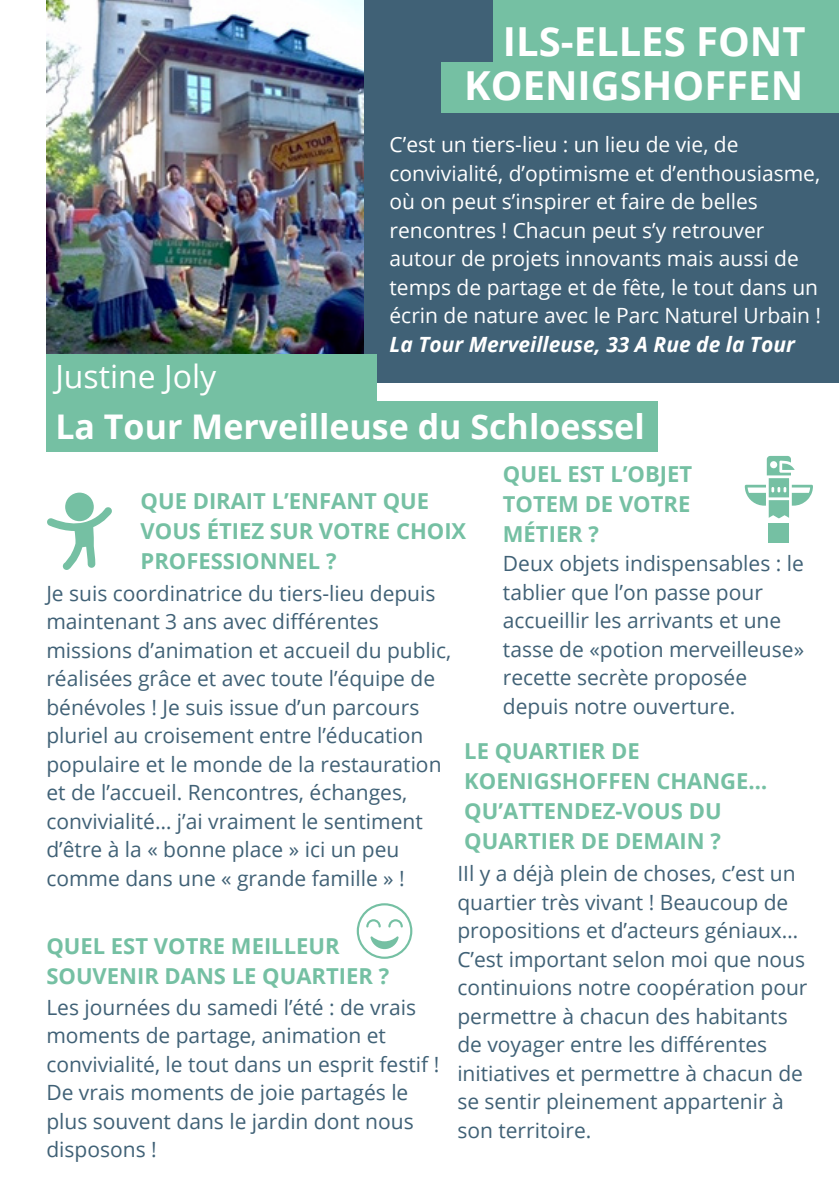
<style>
.page{position:relative;width:839px;height:1191px;background:#fff}
.page>*{position:absolute;margin:0;border:0;box-sizing:border-box;transform-origin:0 0}
.t1{font:700 40px "Open Sans";color:#fff}
.t2{font:700 34px "Open Sans";color:#fff}
.t3{font:32px "Open Sans";color:#fff}
.t4{font:700 22px/30px "Open Sans";color:#75c0a3}
.t5{font:21px/28.6px "Open Sans";color:#406176}
.t6{font:21px/28.4px "Open Sans";color:#fff}
.t7{font:italic 700 21px "Open Sans";color:#fff}
</style>
<div class="page">
<div style="left:46px;top:0;width:792px;height:382px;background:#406176"></div>
<svg style="left:47px;top:492px;width:65px;height:78px"></svg>
<div style="left:768px;top:523px;width:21px;height:20px;background:#75c0a3"></div>
<svg style="left:744px;top:456px;width:69px;height:62px"></svg>
<svg style="left:357px;top:903px;width:55px;height:56px"></svg>
<div style="left:493px;top:0;width:345px;height:66px;background:#75c0a3"></div>
<div style="left:441px;top:62px;width:397px;height:51px;background:#75c0a3"></div>
<img style="left:46px;top:0;width:317px;height:354px">
<div style="left:46px;top:354px;width:331px;height:51px;background:#75c0a3"></div>
<div style="left:46px;top:401px;width:612px;height:50px;background:#75c0a3"></div>
<p class="t1" style="left:503px;top:13px;width:304px">ILS-ELLES FONT</p>
<h4 class="t1" style="left:464px;top:57px;width:340px">KOENIGSHOFFEN</h4>
<p class="t3" style="left:55px;top:354px;width:162px">Justine Joly</p>
<p class="t6" style="left:389px;top:130px;width:433px">C’est un tiers-lieu : un lieu de vie, de convivialité, d’optimisme et d’enthousiasme, où on peut s’inspirer et faire de belles rencontres ! Chacun peut s’y retrouver autour de projets innovants mais aussi de temps de partage et de fête, le tout dans un écrin de nature avec le Parc Naturel Urbain !</p>
<h1 class="t7" style="left:389px;top:329px;width:407px">La Tour Merveilleuse, 33 A Rue de la Tour</h1>
<p class="t2" style="left:55px;top:403px;width:591px">La Tour Merveilleuse du Schloessel</p>
<h2 class="t4" style="left:503px;top:459px;width:191px;text-align:justify">QUEL EST L’OBJET TOTEM DE VOTRE MÉTIER ?</h2>
<p class="t4" style="left:140px;top:485px;width:327px">QUE DIRAIT L’ENFANT QUE<br>VOUS ÉTIEZ SUR VOTRE CHOIX<br>PROFESSIONNEL ?</p>
<h3 class="t5" style="left:503px;top:549px;width:303px">Deux objets indispensables : le tablier que l’on passe pour accueillir les arrivants et une tasse de «potion merveilleuse» recette secrète proposée depuis notre ouverture.</h3>
<p class="t5" style="left:46px;top:578px;width:406px">Je suis coordinatrice du tiers-lieu depuis maintenant 3 ans avec différentes missions d’animation et accueil du public, réalisées grâce et avec toute l’équipe de bénévoles ! Je suis issue d’un parcours pluriel au croisement entre l’éducation populaire et le monde de la restauration et de l’accueil. Rencontres, échanges, convivialité… j’ai vraiment le sentiment d’être à la « bonne place » ici un peu comme dans une « grande famille » !</p>
<h4 class="t4" style="left:464px;top:735px;width:304px">LE QUARTIER DE<br>KOENIGSHOFFEN CHANGE…<br>QU’ATTENDEZ-VOUS DU<br>QUARTIER DE DEMAIN ?</h4>
<p class="t5" style="left:457px;top:859px;width:351px">IIl y a déjà plein de choses, c’est un quartier très vivant ! Beaucoup de propositions et d’acteurs géniaux… C’est important selon moi que nous continuions notre coopération pour permettre à chacun des habitants de voyager entre les différentes initiatives et permettre à chacun de se sentir pleinement appartenir à son territoire.</p>
<h4 class="t4" style="left:46px;top:930px;width:344px">QUEL EST VOTRE MEILLEUR<br>SOUVENIR DANS LE QUARTIER ?</h4>
<p class="t5" style="left:46px;top:992px;width:394px">Les journées du samedi l’été : de vrais moments de partage, animation et convivialité, le tout dans un esprit festif !<br>De vrais moments de joie partagés le plus souvent dans le jardin dont nous disposons !</p>
</div>
